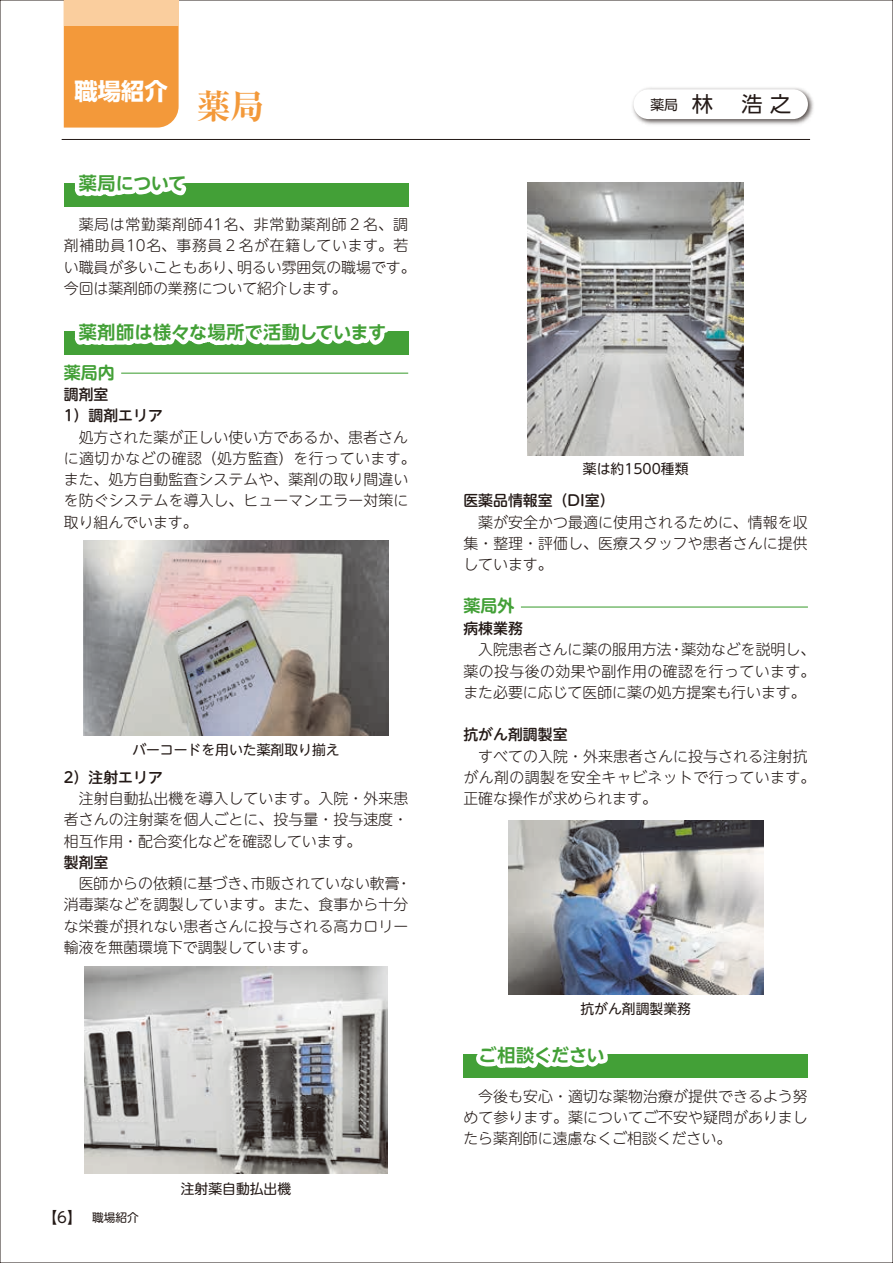
<style>
.page{position:relative;width:893px;height:1263px;background:#fff}
.page>*{position:absolute;margin:0;border:0;box-sizing:border-box;transform-origin:0 0}
.t1{font:700 expanded 34.05px "Ryumin Pro";color:#f3993a}
.t2{font:700 23.4px "UD Shin Go NT Pro";color:#fff}
.t3{font:21.3px "UD Shin Go NT Pro";color:#231916}
.t4{font:700 18px "UD Shin Go NT Pro De";letter-spacing:.005em;color:#43a037}
.t5{font:700 18px "UD Shin Go NT Pro De";letter-spacing:-.015em;color:#43a037}
.t6{font:700 16.95px "UD Shin M Go Pro De";color:#43a037}
.t7{font:300 14.85px/21.3px "UD Shin M Go Pro";letter-spacing:.005em;color:#231916}
.t8{font:500 14.85px/21.3px "UD Shin M Go Pro";color:#231916}
.t9{font:300 14.85px "UD Shin M Go Pro";letter-spacing:.05em;color:#231916}
.t10{font:300 14.85px "UD Shin M Go Pro";letter-spacing:.045em;color:#231916}
.t11{font:14.85px "UD Shin M Go Pro";color:#231916}
.t12{font:13.8px "UD Shin M Go Pro";color:#231916}
.t13{font:13.8px "UD Shin Go NT Pro";color:#231916}
.t14{font:11.7px "UD Shin M Go Pro";color:#231916}
</style>
<div class="page">
<div style="left:64px;top:26px;width:115px;height:102px;background:#f3993a"></div>
<div style="left:64px;top:0;width:115px;height:26px;background:#face9e"></div>
<hr style="left:62px;top:139px;width:748px;height:1px;background:#231916">
<img style="left:632px;top:87px;width:182px;height:38px">
<div style="left:634px;top:89px;width:174px;height:30px;background:#fff;border-radius:15px"></div>
<img style="left:84px;top:967px;width:304px;height:207px">
<hr style="left:121px;top:373px;width:287px;height:1px;background:#43a037">
<hr style="left:521px;top:606px;width:287px;height:2px;background:#43a037">
<div style="left:64px;top:183px;width:344px;height:23px;background:#43a037"></div>
<svg style="left:74px;top:183px;width:113px;height:14px"></svg>
<svg style="left:64px;top:331px;width:340px;height:43px"></svg>
<div style="left:463px;top:1054px;width:345px;height:24px;background:#43a037"></div>
<svg style="left:476px;top:1054px;width:132px;height:14px;background:#e5f2e4"></svg>
<img style="left:508px;top:821px;width:255px;height:173px">
<img style="left:83px;top:540px;width:306px;height:196px">
<img style="left:527px;top:183px;width:217px;height:272px">
<h2 class="t2" style="left:74px;top:72px;width:95px">職場紹介</h2>
<h1 class="t1" style="left:197px;top:79px;width:69px">薬局</h1>
<p class="t4" style="left:79px;top:169px;width:109px">薬局について</p>
<p class="t9" style="left:64px;top:212px;width:346px">　薬局は常勤薬剤師41名、非常勤薬剤師２名、調</p>
<p class="t10" style="left:64px;top:234px;width:346px">剤補助員10名、事務員２名が在籍しています。若</p>
<p class="t7" style="left:237px;top:255px;width:180px">明るい雰囲気の職場です。</p>
<p class="t7" style="left:64px;top:255px;width:284px">い職員が多いこともあり、<br>今回は薬剤師の業務について紹介します。</p>
<p class="t4" style="left:79px;top:318px;width:309px">薬剤師は様々な場所で活動しています</p>
<p class="t6" style="left:64px;top:358px;width:53px">薬局内</p>
<p class="t8" style="left:64px;top:383px;width:101px">調剤室<br>1）調剤エリア</p>
<p class="t7" style="left:64px;top:426px;width:353px">　処方された薬が正しい使い方であるか、患者さんに適切かなどの確認（処方監査）を行っています。また、処方自動監査システムや、薬剤の取り間違いを防ぐシステムを導入し、ヒューマンエラー対策に取り組んでいます。</p>
<p class="t12" style="left:132px;top:739px;width:209px">バーコードを用いた薬剤取り揃え</p>
<p class="t8" style="left:64px;top:766px;width:101px">2）注射エリア</p>
<p class="t7" style="left:64px;top:787px;width:346px;text-align:justify">　注射自動払出機を導入しています。入院・外来患者さんの注射薬を個人ごとに、投与量・投与速度・相互作用・配合変化などを確認しています。</p>
<p class="t8" style="left:64px;top:851px;width:46px">製剤室</p>
<p class="t7" style="left:396px;top:872px;width:16px">・</p>
<p class="t7" style="left:64px;top:872px;width:346px">　医師からの依頼に基づき、<br>消毒薬などを調製しています。また、食事から十分な栄養が摂れない患者さんに投与される高カロリー輸液を無菌環境下で調製しています。</p>
<p class="t7" style="left:251px;top:872px;width:150px">市販されていない軟膏</p>
<p class="t11" style="left:42px;top:1205px;width:41px">【6】</p>
<p class="t14" style="left:92px;top:1208px;width:48px">職場紹介</p>
<p class="t12" style="left:181px;top:1177px;width:112px">注射薬自動払出機</p>
<p class="t13" style="left:650px;top:93px;width:29px">薬局</p>
<h3 class="t3" style="left:692px;top:87px;width:101px">林　浩之</h3>
<p class="t12" style="left:583px;top:457px;width:107px">薬は約1500種類</p>
<p class="t8" style="left:463px;top:489px;width:153px">医薬品情報室（DI室(</p>
<p class="t7" style="left:463px;top:511px;width:346px;text-align:justify">　薬が安全かつ最適に使用されるために、情報を収集・整理・評価し、医療スタッフや患者さんに提供しています。</p>
<p class="t6" style="left:463px;top:592px;width:53px">薬局外</p>
<p class="t8" style="left:463px;top:617px;width:61px">病棟業務</p>
<p class="t7" style="left:681px;top:638px;width:135px">薬効などを説明し、</p>
<p class="t7" style="left:463px;top:638px;width:353px">　入院患者さんに薬の服用方法<br>薬の投与後の効果や副作用の確認を行っています。また必要に応じて医師に薬の処方提案も行います。</p>
<p class="t8" style="left:463px;top:723px;width:106px">抗がん剤調製室</p>
<p class="t7" style="left:463px;top:744px;width:353px">　すべての入院・外来患者さんに投与される注射抗がん剤の調製を安全キャビネットで行っています。正確な操作が求められます。</p>
<p class="t7" style="left:669px;top:638px;width:16px">・</p>
<p class="t12" style="left:580px;top:997px;width:112px">抗がん剤調製業務</p>
<p class="t5" style="left:478px;top:1040px;width:128px">ご相談ください</p>
<p class="t7" style="left:463px;top:1085px;width:346px;text-align:justify">　今後も安心・適切な薬物治療が提供できるよう努めて参ります。薬についてご不安や疑問がありましたら薬剤師に遠慮なくご相談ください。</p>
</div>
